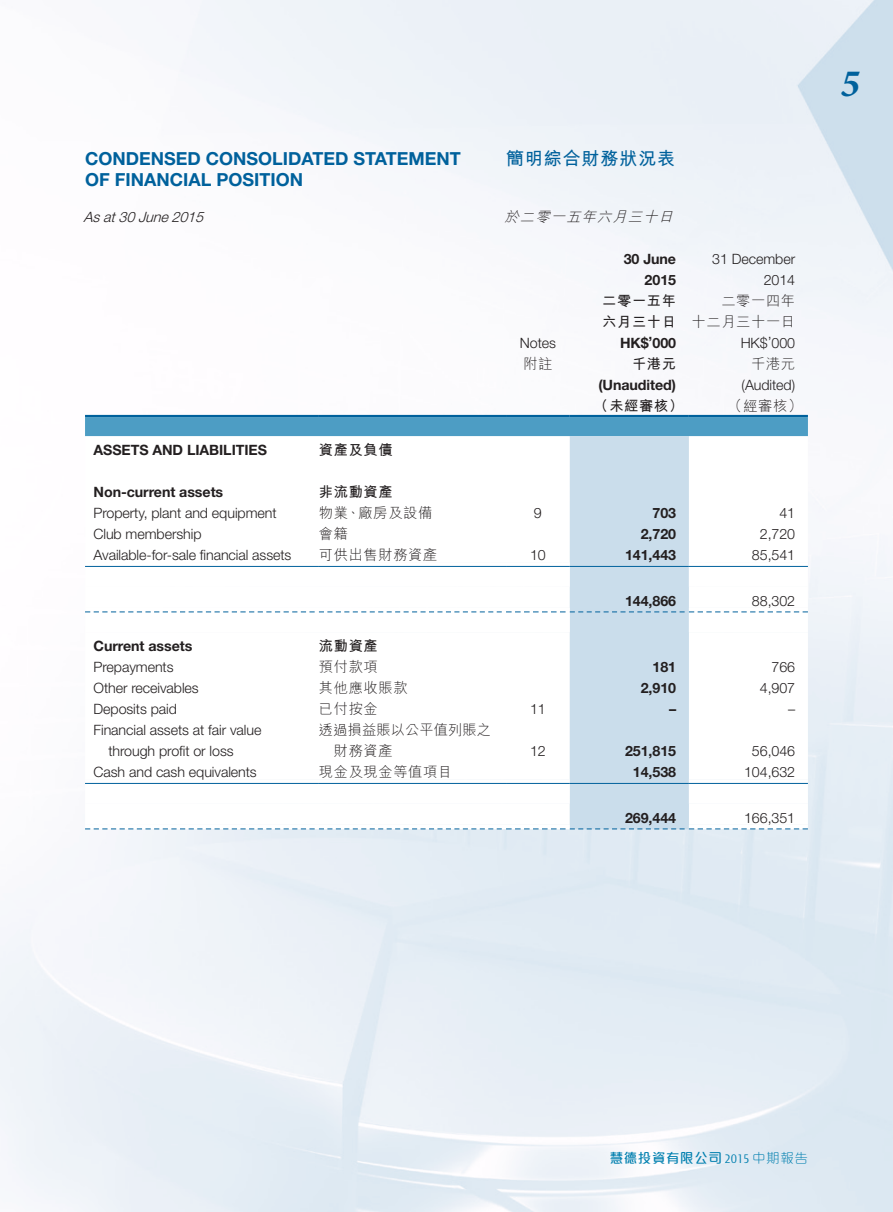
<style>
.page{position:relative;width:893px;height:1212px;background:#fff}
.page>*{position:absolute;margin:0;border:0;box-sizing:border-box;transform-origin:0 0}
.t1{font:italic 700 39px "Minion Pro";color:#00619c}
.Heading_1{font:700 18px/21px "Helvetica Neue LT Std";color:#00619c}
.C_Heading_1{font:700 18px "M Hei HK";letter-spacing:.05em;color:#00619c}
.Body_Text{font:300 14.25px/21px "Helvetica Neue LT Std";letter-spacing:-.005em;color:#231f20}
.Body_Text-2{font:700 14.25px "Helvetica Neue LT Std";letter-spacing:-.005em;color:#231f20}
.Body_Text-3{font:300 14.25px "M Hei HK";letter-spacing:.045em;color:#231f20}
.Body_Text-4{font:700 14.25px "M Hei HK";letter-spacing:.045em;color:#231f20}
.Body_Text-5{font:300 14.25px/21px "M Hei HK";letter-spacing:.01em;color:#231f20}
.Body_Text-6{font:italic 300 14.25px "Helvetica Neue LT Std";color:#231f20}
.C_Body_Text{font:italic 300 14.25px "M Hei HK";color:#231f20}
.t2{font:500 13.5px "M Elle HK";letter-spacing:.045em;color:#007faf}
.s1{font-family:"Modena";font-weight:300;font-stretch:condensed}
.s2{font-weight:300}
</style>
<div class="page">
<div style="left:85px;top:417px;width:723px;height:19px;background:#4d9dc4"></div>
<div style="left:570px;top:436px;width:119px;height:126px;background:#caddeb"></div>
<svg style="left:85px;top:562px;width:723px;height:266px"></svg>
<hr style="left:85px;top:415px;width:234px;height:2px;background:#00619c">
<hr style="left:319px;top:415px;width:187px;height:2px;background:#00619c">
<hr style="left:506px;top:415px;width:64px;height:2px;background:#00619c">
<hr style="left:570px;top:415px;width:119px;height:2px;background:#00619c">
<hr style="left:689px;top:415px;width:119px;height:2px;background:#00619c">
<hr style="left:85px;top:566px;width:234px;height:1px;background:#00619c">
<hr style="left:319px;top:566px;width:187px;height:1px;background:#00619c">
<hr style="left:506px;top:566px;width:64px;height:1px;background:#00619c">
<hr style="left:570px;top:566px;width:119px;height:1px;background:#00619c">
<hr style="left:689px;top:566px;width:119px;height:1px;background:#00619c">
<svg style="left:85px;top:611px;width:723px;height:1px"></svg>
<hr style="left:85px;top:783px;width:234px;height:1px;background:#00619c">
<hr style="left:319px;top:783px;width:187px;height:1px;background:#00619c">
<hr style="left:506px;top:783px;width:64px;height:1px;background:#00619c">
<hr style="left:570px;top:783px;width:119px;height:1px;background:#00619c">
<hr style="left:689px;top:783px;width:119px;height:1px;background:#00619c">
<svg style="left:85px;top:828px;width:723px;height:1px"></svg>
<p class="Heading_1" style="left:85px;top:148px;width:377px">CONDENSED CONSOLIDATED STATEMENT<br>OF FINANCIAL POSITION</p>
<p class="Body_Text-6" style="left:84px;top:208px;width:125px">As at 30 June 2015</p>
<p class="C_Heading_1" style="left:506px;top:145px;width:171px">簡明綜合財務狀況表</p>
<p class="C_Body_Text" style="left:505px;top:209px;width:173px">於二零一五年六月三十日</p>
<p class="Body_Text-2" style="left:624px;top:250px;width:54px">30 June</p>
<p class="Body_Text" style="left:712px;top:248px;width:84px">31 December</p>
<p class="Body_Text-2" style="left:645px;top:271px;width:33px">2015</p>
<p class="Body_Text" style="left:764px;top:269px;width:33px">2014</p>
<p class="Body_Text-4" style="left:602px;top:290px;width:75px">二零一五年</p>
<p class="Body_Text-3" style="left:721px;top:293px;width:75px">二零一四年</p>
<p class="Body_Text-4" style="left:602px;top:311px;width:75px">六月三十日</p>
<p class="Body_Text-3" style="left:692px;top:314px;width:105px">十二月三十一日</p>
<p class="Body_Text" style="left:520px;top:332px;width:38px">Notes</p>
<p class="Body_Text-2" style="left:620px;top:334px;width:58px">HK$’000</p>
<p class="Body_Text" style="left:741px;top:332px;width:56px">HK$’000</p>
<p class="Body_Text-3" style="left:523px;top:356px;width:31px">附註</p>
<p class="Body_Text-4" style="left:632px;top:353px;width:46px">千港元</p>
<p class="Body_Text-3" style="left:751px;top:356px;width:46px">千港元</p>
<p class="Body_Text-2" style="left:598px;top:376px;width:79px">(Unaudited)</p>
<p class="Body_Text" style="left:742px;top:374px;width:55px">(Audited)</p>
<p class="Body_Text-4" style="left:594px;top:395px;width:91px">（未經審核）</p>
<p class="Body_Text-3" style="left:728px;top:398px;width:76px">（經審核）</p>
<p class="Body_Text-2" style="left:94px;top:442px;width:175px">ASSETS AND LIABILITIES</p>
<p class="Body_Text-4" style="left:319px;top:440px;width:75px">資產及負債</p>
<p class="Body_Text-2" style="left:94px;top:484px;width:131px">Non-current assets</p>
<p class="Body_Text-4" style="left:319px;top:482px;width:75px">非流動資產</p>
<p class="Body_Text" style="left:94px;top:503px;width:185px">Property, plant and equipment</p>
<p class="Body_Text-3" style="left:319px;top:506px;width:115px">物業、廠房及設備</p>
<p class="Body_Text" style="left:534px;top:503px;width:9px">9</p>
<p class="Body_Text-2" style="left:652px;top:505px;width:25px">703</p>
<p class="Body_Text" style="left:779px;top:503px;width:17px">41</p>
<p class="Body_Text" style="left:94px;top:524px;width:109px">Club membership</p>
<p class="Body_Text-3" style="left:319px;top:527px;width:31px">會籍</p>
<p class="Body_Text-2" style="left:641px;top:526px;width:37px">2,720</p>
<p class="Body_Text" style="left:760px;top:524px;width:37px">2,720</p>
<p class="Body_Text" style="left:94px;top:545px;width:199px">Available-for-sale financial assets</p>
<p class="Body_Text-3" style="left:319px;top:548px;width:120px">可供出售財務資產</p>
<p class="Body_Text" style="left:530px;top:545px;width:17px">10</p>
<p class="Body_Text-2" style="left:625px;top:547px;width:53px">141,443</p>
<p class="Body_Text" style="left:752px;top:545px;width:45px">85,541</p>
<p class="Body_Text-2" style="left:625px;top:592px;width:53px">144,866</p>
<p class="Body_Text" style="left:752px;top:590px;width:45px">88,302</p>
<p class="Body_Text-2" style="left:94px;top:637px;width:100px">Current assets</p>
<p class="Body_Text-4" style="left:319px;top:636px;width:60px">流動資產</p>
<p class="Body_Text" style="left:94px;top:657px;width:82px">Prepayments</p>
<p class="Body_Text-3" style="left:319px;top:660px;width:60px">預付款項</p>
<p class="Body_Text-2" style="left:652px;top:658px;width:25px">181</p>
<p class="Body_Text" style="left:771px;top:657px;width:25px">766</p>
<p class="Body_Text" style="left:94px;top:678px;width:107px">Other receivables</p>
<p class="Body_Text-3" style="left:319px;top:681px;width:90px">其他應收賬款</p>
<p class="Body_Text-2" style="left:641px;top:679px;width:37px">2,910</p>
<p class="Body_Text" style="left:760px;top:678px;width:37px">4,907</p>
<p class="Body_Text" style="left:94px;top:699px;width:85px">Deposits paid</p>
<p class="Body_Text-3" style="left:319px;top:702px;width:60px">已付按金</p>
<p class="Body_Text" style="left:530px;top:699px;width:17px">11</p>
<p class="Body_Text-2" style="left:669px;top:700px;width:9px">–</p>
<p class="Body_Text" style="left:788px;top:699px;width:9px">–</p>
<p class="Body_Text" style="left:108px;top:720px;width:155px;text-indent:-15px">Financial assets at fair value through profit or loss</p>
<p class="Body_Text-5" style="left:334px;top:719px;width:159px;text-indent:-15px">透過損益賬以公平值列賬之財務資產</p>
<p class="Body_Text" style="left:530px;top:741px;width:17px">12</p>
<p class="Body_Text-2" style="left:625px;top:742px;width:53px">251,815</p>
<p class="Body_Text" style="left:752px;top:741px;width:45px">56,046</p>
<p class="Body_Text" style="left:94px;top:762px;width:165px">Cash and cash equivalents</p>
<p class="Body_Text-3" style="left:319px;top:765px;width:135px">現金及現金等值項目</p>
<p class="Body_Text-2" style="left:633px;top:763px;width:45px">14,538</p>
<p class="Body_Text" style="left:744px;top:762px;width:53px">104,632</p>
<p class="Body_Text-2" style="left:625px;top:809px;width:53px">269,444</p>
<p class="Body_Text" style="left:744px;top:807px;width:53px">166,351</p>
<h1 class="t1" style="left:841px;top:56px;width:21px">5</h1>
<p class="t2" style="left:610px;top:1151px;width:200px">慧德投資有限公司 <span class="s1">2015</span> <span class="s2">中期報告</span></p>
</div>
